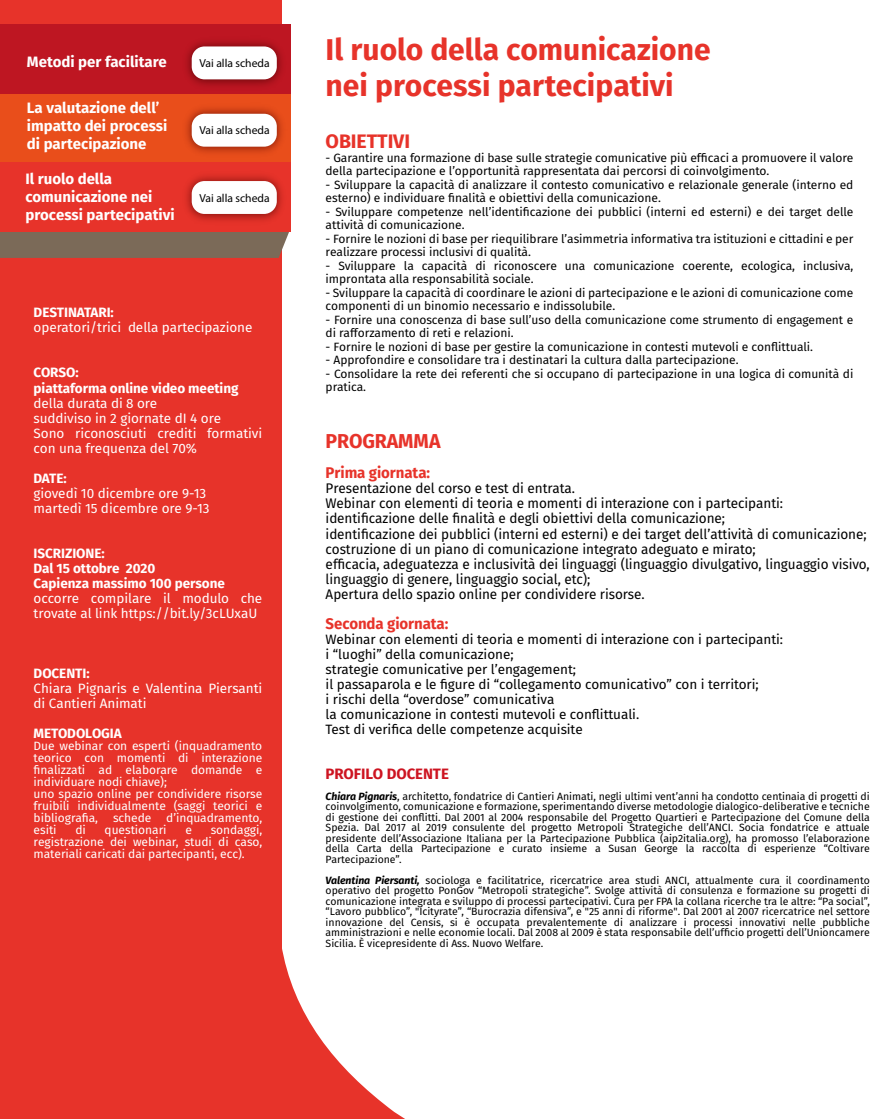
<style>
.page{position:relative;width:885px;height:1119px;background:#fff}
.page>*{position:absolute;margin:0;border:0;box-sizing:border-box;transform-origin:0 0}
.t1{font:700 30px/36px "Fira Sans";color:#e7332a}
.t2{font:700 20.1px "Fira Sans";letter-spacing:-.005em;color:#e7332a}
.t3{font:700 19.5px "Fira Sans";letter-spacing:-.005em;color:#e7332a}
.t4{font:700 15.45px "Fira Sans";letter-spacing:-.005em;color:#e7332a}
.t5{font:700 15px/18px "Fira Sans";color:#fff}
.t6{font:700 15px "Fira Sans";letter-spacing:-.005em;color:#cd1421}
.t7{font:13.95px/15px "Fira Sans";letter-spacing:-.005em;color:#000}
.t8{font:13.5px/15px "Fira Sans";letter-spacing:-.005em;color:#000}
.t9{font:13.5px/15px "Fira Sans";letter-spacing:-.005em;color:#fff}
.t10{font:700 13.5px/15px "Fira Sans";letter-spacing:-.005em;color:#fff}
.t11{font:12px/13.5px "Fira Sans";letter-spacing:-.005em;color:#000}
.t12{font:12px/12px "Fira Sans";letter-spacing:-.005em;color:#fff}
.t13{font:11.55px "Myriad Pro";color:#000}
.t14{font:10.5px/10.5px "Fira Sans";letter-spacing:-.005em;color:#000;text-align:justify}
.s1{font-weight:700;font-style:italic}
</style>
<div class="page">
<div style="left:0;top:0;width:281px;height:1118px;background:#e7332a"></div>
<svg style="left:281px;top:943px;width:123px;height:175px"></svg>
<div style="left:0;top:232px;width:289px;height:26px;background:#7b6a58"></div>
<div style="left:0;top:24px;width:290px;height:70px;background:#be1622"></div>
<div style="left:0;top:94px;width:290px;height:69px;background:#e94e1b"></div>
<div style="left:0;top:163px;width:290px;height:69px;background:#e7332a"></div>
<img style="left:186px;top:41px;width:96px;height:45px">
<div style="left:192px;top:46px;width:85px;height:33px;background:#fff;border-radius:13px"></div>
<img style="left:186px;top:108px;width:97px;height:45px">
<div style="left:192px;top:114px;width:85px;height:33px;background:#fff;border-radius:13px"></div>
<img style="left:186px;top:175px;width:97px;height:46px">
<div style="left:192px;top:181px;width:85px;height:33px;background:#fff;border-radius:13px"></div>
<h3 class="t5" style="left:27px;top:52px;width:141px">Metodi per facilitare</h3>
<h3 class="t5" style="left:27px;top:99px;width:142px">La valutazione dell’ impatto dei processi di partecipazione</h3>
<h3 class="t5" style="left:25px;top:169px;width:151px">Il ruolo della comunicazione nei processi partecipativi</h3>
<p class="t13" style="left:199px;top:56px;width:72px">Vai alla scheda</p>
<p class="t13" style="left:199px;top:123px;width:72px">Vai alla scheda</p>
<p class="t13" style="left:199px;top:190px;width:72px">Vai alla scheda</p>
<p class="t10" style="left:34px;top:305px;width:82px">DESTINATARI:</p>
<p class="t9" style="left:34px;top:320px;width:220px">operatori/trici della partecipazione</p>
<p class="t10" style="left:34px;top:365px;width:206px">CORSO:<br>piattaforma online video meeting</p>
<p class="t9" style="left:34px;top:395px;width:230px">della durata di 8 ore<br>suddiviso in 2 giornate dI 4 ore<br>Sono riconosciuti crediti formativi con una frequenza del 70%</p>
<p class="t10" style="left:34px;top:470px;width:35px">DATE:</p>
<p class="t9" style="left:34px;top:485px;width:177px">giovedì 10 dicembre ore 9-13 martedì 15 dicembre ore 9-13</p>
<p class="t10" style="left:34px;top:545px;width:193px">ISCRIZIONE:<br>Dal 15 ottobre 2020<br>Capienza massimo 100 persone</p>
<p class="t9" style="left:34px;top:590px;width:230px">occorre compilare il modulo che trovate al link https://bit.ly/3cLUxaU</p>
<p class="t10" style="left:34px;top:665px;width:57px">DOCENTI:</p>
<p class="t9" style="left:34px;top:680px;width:230px">Chiara Pignaris e Valentina Piersanti di Cantieri Animati</p>
<p class="t10" style="left:34px;top:725px;width:90px">METODOLOGIA</p>
<p class="t12" style="left:34px;top:739px;width:230px">Due webinar con esperti (inquadramento teorico con momenti di interazione finalizzati ad elaborare domande e individuare nodi chiave);<br>uno spazio online per condividere risorse fruibili individualmente (saggi teorici e bibliografia, schede d’inquadramento, esiti</p>
<p class="t12" style="left:34px;top:823px;width:230px;text-align:justify;text-indent:177px">sondaggi, registrazione dei webinar, studi di caso, materiali caricati dai partecipanti, ecc).</p>
<p class="t12" style="left:75px;top:823px;width:12px">di</p>
<p class="t12" style="left:105px;top:823px;width:64px">questionari</p>
<p class="t12" style="left:185px;top:823px;width:8px">e</p>
<h1 class="t1" style="left:325px;top:32px;width:386px">Il ruolo della comunicazione nei processi partecipativi</h1>
<h3 class="t3" style="left:325px;top:127px;width:86px">OBIETTIVI</h3>
<p class="t11" style="left:325px;top:150px;width:529px">- Garantire una formazione di base sulle strategie comunicative più efficaci a promuovere il valore della partecipazione e l’opportunità rappresentata dai percorsi di coinvolgimento.</p>
<p class="t11" style="left:325px;top:177px;width:529px">- Sviluppare la capacità di analizzare il contesto comunicativo e relazionale generale (interno ed esterno) e individuare finalità e obiettivi della comunicazione.</p>
<p class="t11" style="left:325px;top:204px;width:529px">- Sviluppare competenze nell’identificazione dei pubblici (interni ed esterni) e dei target delle attività di comunicazione.</p>
<p class="t11" style="left:325px;top:231px;width:529px">- Fornire le nozioni di base per riequilibrare l’asimmetria informativa tra istituzioni e cittadini e per realizzare processi inclusivi di qualità.</p>
<p class="t11" style="left:325px;top:258px;width:529px">- Sviluppare la capacità di riconoscere una comunicazione coerente, ecologica, inclusiva, improntata alla responsabilità sociale.</p>
<p class="t11" style="left:325px;top:285px;width:529px">- Sviluppare la capacità di coordinare le azioni di partecipazione e le azioni di comunicazione come componenti di un binomio necessario e indissolubile.</p>
<p class="t11" style="left:325px;top:312px;width:529px">- Fornire una conoscenza di base sull’uso della comunicazione come strumento di engagement e di rafforzamento di reti e relazioni.</p>
<p class="t11" style="left:325px;top:339px;width:489px">- Fornire le nozioni di base per gestire la comunicazione in contesti mutevoli e conflittuali.</p>
<p class="t11" style="left:325px;top:353px;width:414px">- Approfondire e consolidare tra i destinatari la cultura dalla partecipazione.</p>
<p class="t11" style="left:325px;top:366px;width:529px">- Consolidare la rete dei referenti che si occupano di partecipazione in una logica di comunità di pratica.</p>
<h2 class="t2" style="left:325px;top:427px;width:116px">PROGRAMMA</h2>
<h3 class="t4" style="left:325px;top:462px;width:106px">Prima giornata:</h3>
<p class="t7" style="left:325px;top:481px;width:545px">Presentazione del corso e test di entrata.<br>Webinar con elementi di teoria e momenti di interazione con i partecipanti: identificazione delle finalità e degli obiettivi della comunicazione;<br>identificazione dei pubblici (interni ed esterni) e dei target dell’attività di comunicazione; costruzione di un piano di comunicazione integrato adeguato e mirato;<br>efficacia, adeguatezza e inclusività dei linguaggi (linguaggio divulgativo, linguaggio visivo, linguaggio di genere, linguaggio social, etc);<br>Apertura dello spazio online per condividere risorse.</p>
<h3 class="t4" style="left:325px;top:612px;width:124px">Seconda giornata:</h3>
<p class="t8" style="left:325px;top:631px;width:459px">Webinar con elementi di teoria e momenti di interazione con i partecipanti: i “luoghi” della comunicazione;<br>strategie comunicative per l’engagement;<br>il passaparola e le figure di “collegamento comunicativo” con i territori;<br>i rischi della “overdose” comunicativa<br>la comunicazione in contesti mutevoli e conflittuali.<br>Test di verifica delle competenze acquisite</p>
<h3 class="t6" style="left:325px;top:762px;width:125px">PROFILO DOCENTE</h3>
<p class="t14" style="left:325px;top:790px;width:545px"><span class="s1">Chiara Pignaris</span>, architetto, fondatrice di Cantieri Animati, negli ultimi vent’anni ha condotto centinaia di progetti di coinvolgimento, comunicazione e formazione, sperimentando diverse metodologie dialogico-deliberative e tecniche di gestione dei conflitti. Dal 2001 al 2004 responsabile del Progetto Quartieri e Partecipazione del Comune della Spezia. Dal 2017 al 2019 consulente del progetto Metropoli Strategiche dell’ANCI. Socia fondatrice e attuale presidente dell’Associazione Italiana per la Partecipazione Pubblica (aip2italia.org), ha promosso l’elaborazione della Carta della Partecipazione e curato insieme a Susan George la raccolta di esperienze “Coltivare Partecipazione”.</p>
<p class="t14" style="left:325px;top:874px;width:545px"><span class="s1">Valentina Piersanti,</span> sociologa e facilitatrice, ricercatrice area studi ANCI, attualmente cura il coordinamento operativo del progetto PonGov “Metropoli strategiche”. Svolge attività di consulenza e formazione su progetti di comunicazione integrata e sviluppo di processi partecipativi. Cura per FPA la collana ricerche tra le altre: “Pa social”, “Lavoro pubblico”, "Icityrate”, “Burocrazia difensiva”, e "25 anni di riforme". Dal 2001 al 2007 ricercatrice nel settore innovazione del Censis, si è occupata prevalentemente di analizzare i processi innovativi nelle pubbliche amministrazioni e nelle economie locali. Dal 2008 al 2009 è stata responsabile dell’ufficio progetti dell’Unioncamere Sicilia. È vicepresidente di Ass. Nuovo Welfare.</p>
</div>
